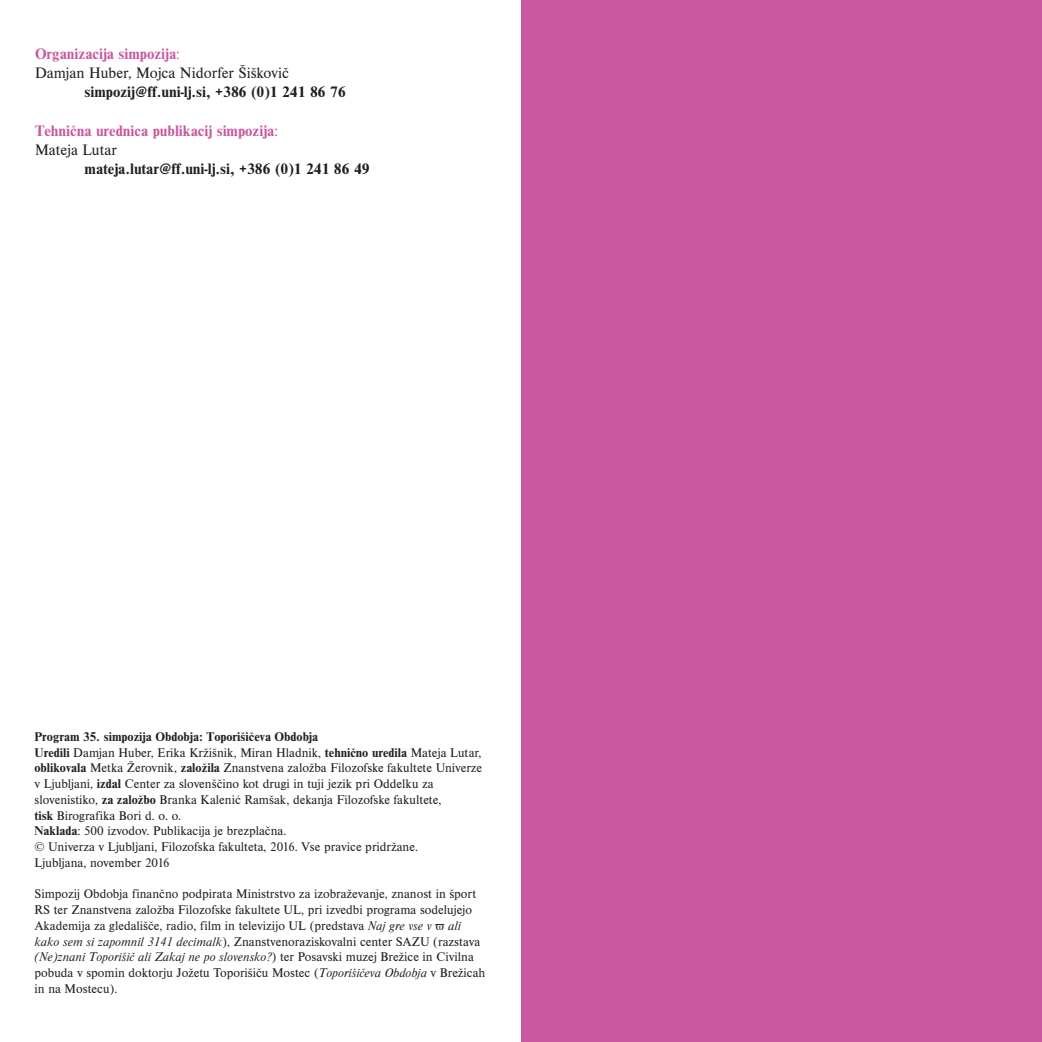
<style>
.page{position:relative;width:1042px;height:1042px;background:#fff}
.page>*{position:absolute;margin:0;border:0;box-sizing:border-box;transform-origin:0 0}
.t1{font:700 15.75px "Nimbus Rom DCE";color:#231f20}
.t2{font:15.75px/19.2px "Nimbus Rom DCE";color:#231f20}
.t3{font:700 15.75px/19.2px "Nimbus Rom DCE";color:#c859a1}
.t4{font:13.12px/15.8px "Nimbus Rom DCE";color:#231f20}
.s1{font-weight:700;color:#c859a1}
.s2{color:#c859a1}
.s3{font-weight:400}
.s4{font-weight:400;color:#231f20}
.s5{font-weight:700}
.s6{font-style:italic}
</style>
<div class="page">
<div style="left:521px;top:0;width:521px;height:1042px;background:#c859a1"></div>
<p class="t2" style="left:35px;top:44px;width:255px"><span class="s1">Organizacija simpozija</span><span class="s2">:<br></span>Damjan Huber, Mojca Nidorfer Šiškovič</p>
<p class="t1" style="left:85px;top:84px;width:263px">simpozij@ff.uni-lj.si, +386 (0)1 241 86 76</p>
<p class="t3" style="left:35px;top:122px;width:245px">Tehnična urednica publikacij simpozija<span class="s3">:<br></span><span class="s4">Mateja Lutar</span></p>
<p class="t1" style="left:85px;top:161px;width:287px">mateja.lutar@ff.uni-lj.si, +386 (0)1 241 86 49</p>
<p class="t4" style="left:34px;top:728px;width:449px"><span class="s5">Program 35. simpozija Obdobja: Toporišičeva Obdobja<br>Uredili</span> Damjan Huber, Erika Kržišnik, Miran Hladnik, <span class="s5">tehnično uredila</span> Mateja Lutar, <span class="s5">oblikovala</span> Metka Žerovnik, <span class="s5">založila</span> Znanstvena založba Filozofske fakultete Univerze v Ljubljani, <span class="s5">izdal</span> Center za slovenščino kot drugi in tuji jezik pri Oddelku za slovenistiko, <span class="s5">za založbo</span> Branka Kalenić Ramšak, dekanja Filozofske fakultete,<br><span class="s5">tisk</span> Birografika Bori d. o. o.<br><span class="s5">Naklada</span>: 500 izvodov. Publikacija je brezplačna.<br>© Univerza v Ljubljani, Filozofska fakulteta, 2016. Vse pravice pridržane.<br>Ljubljana, november 2016</p>
<p class="t4" style="left:35px;top:886px;width:443px">Simpozij Obdobja finančno podpirata Ministrstvo za izobraževanje, znanost in šport<br>RS ter Znanstvena založba Filozofske fakultete UL, pri izvedbi programa sodelujejo<br>Akademija za gledališče, radio, film in televizijo UL (predstava <span class="s6">Naj gre vse v</span></p>
<p class="t4" style="left:35px;top:917px;width:452px;text-indent:413px"><span class="s6">ali kako sem si zapomnil 3141 decimalk</span>), Znanstvenoraziskovalni center SAZU (razstava <span class="s6">(Ne)znani Toporišič ali Zakaj ne po slovensko?</span>) ter Posavski muzej Brežice in Civilna pobuda v spomin doktorju Jožetu Toporišiču Mostec (<span class="s6">Toporišičeva Obdobja</span> v Brežicah in na Mostecu).</p>
</div>
